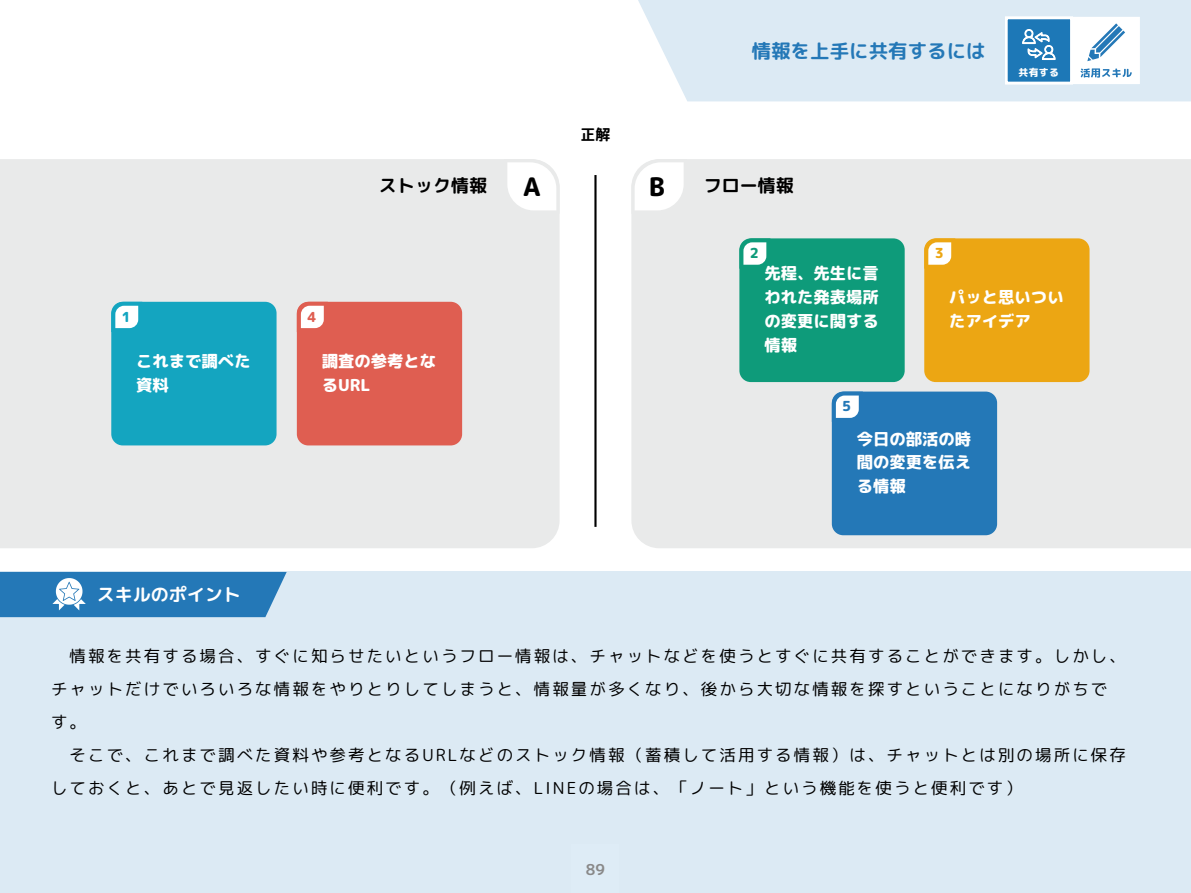
<style>
.page{position:relative;width:1191px;height:893px;background:#fff}
.page>*{position:absolute;margin:0;border:0;box-sizing:border-box;transform-origin:0 0}
.t1{font:25.5px "rounded mplus 1 p heavy";color:#000}
.t2{font:19.5px "rounded mplus 1 p bold";color:#2478b7}
.t3{font:18px "rounded mplus 1 p bold";color:#000}
.t4{font:18px "rounded mplus 1 p bold";color:#fff}
.t5{font:16.5px/33px "rounded mplus 1 p regular";letter-spacing:.125em;color:#000}
.t6{font:16.35px/23.9px "rounded mplus 1 p heavy";color:#fff}
.t7{font:15px "rounded mplus 1 p bold";color:#898989}
.t8{font:15px "rounded mplus 1 p bold";color:#000}
.t9{font:13.8px "rounded mplus 1 p heavy";color:#14a5c0}
.t10{font:13.8px "rounded mplus 1 p heavy";color:#0e9b7a}
.t11{font:13.8px "rounded mplus 1 p heavy";color:#eca613}
.t12{font:13.8px "rounded mplus 1 p heavy";color:#df5e51}
.t13{font:13.8px "rounded mplus 1 p heavy";color:#2478b7}
.t14{font:9.9px "rounded mplus 1 p heavy";color:#fff}
</style>
<div class="page">
<div style="left:638px;top:0;width:553px;height:101px;background:#dceaf4"></div>
<div style="left:0;top:572px;width:1191px;height:321px;background:#dceaf4"></div>
<svg style="left:0;top:572px;width:287px;height:45px;background:#3482bc"></svg>
<svg style="left:1072px;top:17px;width:67px;height:67px"></svg>
<div style="left:1006px;top:18px;width:65px;height:65px;background:#1d78b7"></div>
<div style="left:1005px;top:17px;width:67px;height:67px;border:3px solid #fff"></div>
<svg style="left:1022px;top:29px;width:33px;height:31px"></svg>
<div style="left:631px;top:159px;width:560px;height:389px;background:#e9eaea"></div>
<div style="left:0;top:159px;width:559px;height:389px;background:#e9eaea"></div>
<svg style="left:631px;top:159px;width:56px;height:55px"></svg>
<svg style="left:504px;top:159px;width:55px;height:55px"></svg>
<hr style="left:594px;top:175px;width:2px;height:352px;background:#000">
<div style="left:111px;top:302px;width:165px;height:143px;background:#14a5c0;border-radius:11px"></div>
<svg style="left:111px;top:302px;width:28px;height:30px"></svg>
<div style="left:739px;top:238px;width:165px;height:144px;background:#0e9b7a;border-radius:11px"></div>
<svg style="left:739px;top:238px;width:31px;height:31px"></svg>
<div style="left:924px;top:238px;width:165px;height:144px;background:#eca613;border-radius:11px"></div>
<svg style="left:924px;top:238px;width:31px;height:31px"></svg>
<div style="left:297px;top:302px;width:165px;height:143px;background:#df5e51;border-radius:11px"></div>
<svg style="left:297px;top:302px;width:27px;height:27px"></svg>
<div style="left:832px;top:392px;width:165px;height:143px;background:#2478b7;border-radius:11px"></div>
<svg style="left:832px;top:392px;width:27px;height:26px"></svg>
<p class="t9" style="left:122px;top:307px;width:10px">1</p>
<p class="t6" style="left:136px;top:349px;width:116px">これまで調べた資料</p>
<p class="t4" style="left:97px;top:581px;width:145px">スキルのポイント</p>
<p class="t8" style="left:580px;top:124px;width:31px">正解</p>
<p class="t2" style="left:751px;top:37px;width:235px">情報を上手に共有するには</p>
<p class="t3" style="left:379px;top:172px;width:109px">ストック情報</p>
<h1 class="t1" style="left:523px;top:169px;width:19px">A</h1>
<h1 class="t1" style="left:649px;top:169px;width:18px">B</h1>
<p class="t3" style="left:704px;top:172px;width:91px">フロー情報</p>
<p class="t10" style="left:750px;top:243px;width:10px">2</p>
<p class="t11" style="left:934px;top:243px;width:10px">3</p>
<p class="t14" style="left:1018px;top:66px;width:42px">共有する</p>
<p class="t12" style="left:307px;top:307px;width:10px">4</p>
<p class="t6" style="left:322px;top:349px;width:116px">調査の参考となるURL</p>
<p class="t6" style="left:764px;top:261px;width:116px;text-align:justify">先程、先生に言われた発表場所の変更に関する情報</p>
<p class="t13" style="left:842px;top:396px;width:10px">5</p>
<p class="t6" style="left:949px;top:285px;width:116px">パッと思いついたアイデア</p>
<p class="t6" style="left:856px;top:427px;width:116px;text-align:justify">今日の部活の時間の変更を伝える情報</p>
<p class="t5" style="left:51px;top:639px;width:1076px">　情報を共有する場合、すぐに知らせたいというフロー情報は、チャットなどを使うとすぐに共有することができます。しかし、チャットだけでいろいろな情報をやりとりしてしまうと、情報量が多くなり、後から大切な情報を探すということになりがちです。<br>　そこで、これまで調べた資料や参考となるURLなどのストック情報（蓄積して活用する情報）は、チャットとは別の場所に保存しておくと、あとで見返したい時に便利です。（例えば、LINEの場合は、「ノート」という機能を使うと便利です）</p>
<p class="t7" style="left:586px;top:858px;width:21px">89</p>
<p class="t7" style="left:586px;top:858px;width:21px">65</p>
</div>
